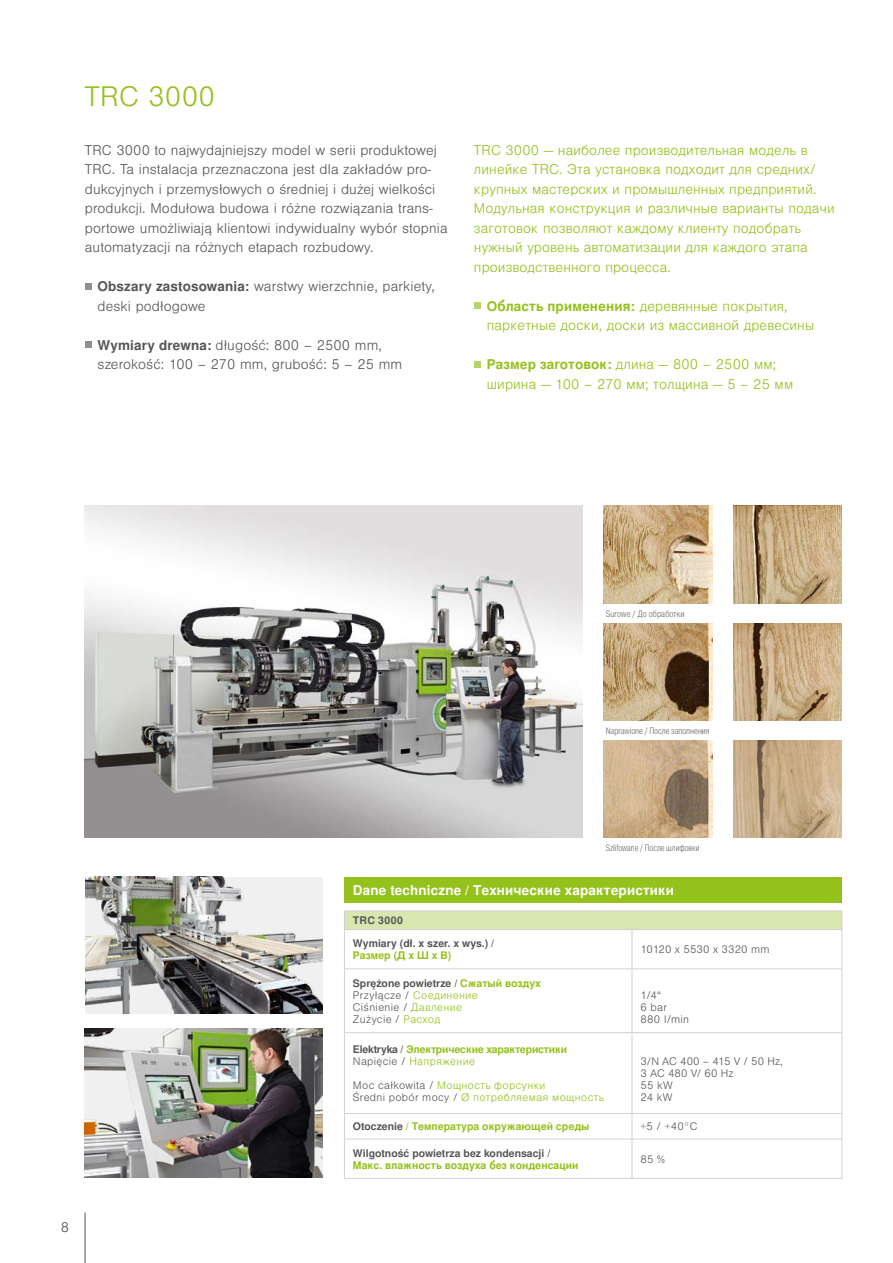
<style>
.page{position:relative;width:893px;height:1263px;background:#fff}
.page>*{position:absolute;margin:0;border:0;box-sizing:border-box;transform-origin:0 0}
.t1{font:300 27px "Nimbus San LOT";letter-spacing:.01em;color:#94c11c}
.t2{font:300 13.5px/19.5px "Nimbus San LOT";letter-spacing:.01em;color:#94c11c}
.t3{font:300 13.5px/19.5px "Nimbus San LOT";letter-spacing:.01em;color:#565656}
.t4{font:700 13.5px "Nimbus San LOT";letter-spacing:.01em;color:#fff}
.t5{font:300 10.5px/12px "Nimbus San LOT";letter-spacing:.03em;color:#565656}
.t6{font:700 10.5px "Nimbus San LOT";color:#94c11c}
.t7{font:300 10.5px/12px "Nimbus San LOT";letter-spacing:.035em;color:#94c11c}
.t8{font:700 10.5px/23px "Nimbus San LOT";color:#565656}
.t9{font:300 10.5px/12px "Nimbus San LOT";letter-spacing:.01em;color:#565656}
.t10{font:700 10.5px/12px "Nimbus San LOT";letter-spacing:-.02em;color:#94c11c}
.t11{font:9px "Nimbus San LOT Lig Con";color:#565656;scale:.96 1}
.t12{font:9px "Nimbus San LOT Lig Con";color:#565656;scale:.94 1}
.t13{font:9px "Nimbus San LOT Lig Con";color:#565656}
.s1{font-weight:700}
.s2{font-weight:700;color:#94c11c}
.s3{color:#94c11c}
.s4{color:#565656}
.s5{font-weight:300;color:#565656}
.s6{font-weight:300}
</style>
<div class="page">
<img style="left:85px;top:506px;width:497px;height:332px">
<img style="left:85px;top:1029px;width:238px;height:149px">
<img style="left:85px;top:877px;width:238px;height:136px">
<img style="left:604px;top:506px;width:108px;height:97px">
<img style="left:604px;top:623px;width:108px;height:98px">
<img style="left:604px;top:740px;width:108px;height:98px">
<img style="left:733px;top:506px;width:109px;height:97px">
<img style="left:733px;top:623px;width:109px;height:98px">
<img style="left:733px;top:740px;width:109px;height:98px">
<hr style="left:85px;top:1212px;width:1px;height:51px;background:#565656">
<div style="left:344px;top:877px;width:498px;height:25px;background:#94c11c"></div>
<div style="left:344px;top:911px;width:498px;height:18px;background:#d8e6b0"></div>
<hr style="left:344px;top:910px;width:288px;height:1px;background:#d1d2d2">
<hr style="left:632px;top:910px;width:210px;height:1px;background:#d1d2d2">
<svg style="left:344px;top:911px;width:1px;height:18px"></svg>
<svg style="left:842px;top:911px;width:1px;height:18px"></svg>
<hr style="left:344px;top:930px;width:1px;height:39px;background:#d1d2d2">
<hr style="left:344px;top:929px;width:288px;height:1px;background:#d1d2d2">
<hr style="left:632px;top:930px;width:1px;height:39px;background:#d1d2d2">
<hr style="left:632px;top:929px;width:210px;height:1px;background:#d1d2d2">
<hr style="left:842px;top:930px;width:1px;height:39px;background:#d1d2d2">
<hr style="left:344px;top:969px;width:1px;height:63px;background:#d1d2d2">
<hr style="left:344px;top:969px;width:288px;height:1px;background:#d1d2d2">
<hr style="left:632px;top:969px;width:1px;height:63px;background:#d1d2d2">
<hr style="left:632px;top:969px;width:210px;height:1px;background:#d1d2d2">
<hr style="left:842px;top:969px;width:1px;height:63px;background:#d1d2d2">
<hr style="left:344px;top:1033px;width:1px;height:80px;background:#d1d2d2">
<hr style="left:344px;top:1032px;width:288px;height:1px;background:#d1d2d2">
<hr style="left:632px;top:1033px;width:1px;height:80px;background:#d1d2d2">
<hr style="left:632px;top:1032px;width:210px;height:1px;background:#d1d2d2">
<hr style="left:842px;top:1033px;width:1px;height:80px;background:#d1d2d2">
<svg style="left:344px;top:1114px;width:1px;height:25px"></svg>
<hr style="left:344px;top:1113px;width:288px;height:1px;background:#d1d2d2">
<svg style="left:632px;top:1114px;width:1px;height:25px"></svg>
<hr style="left:632px;top:1113px;width:210px;height:1px;background:#d1d2d2">
<svg style="left:842px;top:1114px;width:1px;height:25px"></svg>
<hr style="left:344px;top:1139px;width:1px;height:39px;background:#d1d2d2">
<hr style="left:344px;top:1139px;width:288px;height:1px;background:#d1d2d2">
<hr style="left:344px;top:1178px;width:288px;height:1px;background:#d1d2d2">
<hr style="left:632px;top:1139px;width:1px;height:39px;background:#d1d2d2">
<hr style="left:632px;top:1139px;width:210px;height:1px;background:#d1d2d2">
<hr style="left:842px;top:1139px;width:1px;height:39px;background:#d1d2d2">
<hr style="left:632px;top:1178px;width:210px;height:1px;background:#d1d2d2">
<div style="left:474px;top:302px;width:6px;height:7px;background:#b9d36b"></div>
<svg style="left:474px;top:361px;width:6px;height:6px"></svg>
<svg style="left:85px;top:283px;width:6px;height:6px"></svg>
<div style="left:85px;top:341px;width:6px;height:7px;background:#8f908f"></div>
<h1 class="t1" style="left:85px;top:81px;width:132px">TRC 3000</h1>
<p class="t3" style="left:85px;top:140px;width:364px">TRC 3000 to najwydajniejszy model w serii produktowej TRC. Ta instalacja przeznaczona jest dla zakładów pro&shy;dukcyjnych i przemysłowych o średniej i dużej wielkości produkcji. Modułowa budowa i różne rozwiązania trans&shy;portowe umożliwiają klientowi indywidualny wybór stopnia automatyzacji na różnych etapach rozbudowy.</p>
<p class="t3" style="left:98px;top:277px;width:339px"><span class="s1">Obszary zastosowania:</span> warstwy wierzchnie, parkiety, deski podłogowe</p>
<p class="t3" style="left:98px;top:336px;width:306px"><span class="s1">Wymiary drewna:</span> długość: 800 – 2500 mm, szerokość: 100 – 270 mm, grubość: 5 – 25 mm</p>
<p class="t2" style="left:474px;top:140px;width:362px">TRC 3000 — наиболее производительная модель в линейке TRC. Эта установка подходит для средних/ крупных мастерских и промышленных предприятий.<br>Модульная конструкция и различные варианты подачи заготовок позволяют каждому клиенту подобрать нужный уровень автоматизации для каждого этапа производственного процесса.</p>
<p class="t2" style="left:487px;top:297px;width:329px"><span class="s1">Область применения:</span> деревянные покрытия, паркетные доски, доски из массивной древесины</p>
<p class="t2" style="left:487px;top:355px;width:308px"><span class="s1">Размер заготовок:</span> длина — 800 – 2500 мм; ширина — 100 – 270 мм; толщина — 5 – 25 мм</p>
<p class="t3" style="left:61px;top:1218px;width:10px">8</p>
<p class="t13" style="left:606px;top:608px;width:80px">Surowe / До обработки</p>
<p class="t11" style="left:606px;top:725px;width:110px">Naprawione / После заполнения</p>
<p class="t12" style="left:606px;top:842px;width:101px">Szlifowane / После шлифовки</p>
<p class="t4" style="left:353px;top:882px;width:322px">Dane techniczne / Технические характеристики</p>
<p class="t8" style="left:353px;top:909px;width:143px">TRC 3000<br>Wymiary (dł. x szer. x wys.) /</p>
<p class="t6" style="left:353px;top:949px;width:100px">Размер (Д х Ш х В)</p>
<p class="t9" style="left:640px;top:944px;width:130px">10120 x 5530 x 3320 mm</p>
<p class="t5" style="left:353px;top:977px;width:189px"><span class="s1">Sprężone powietrze /</span> <span class="s2">Сжатый воздух<br></span>Przyłącze / <span class="s3">Соединение<br></span>Ciśnienie / <span class="s3">Давление<br></span>Zużycie / <span class="s3">Расход</span></p>
<p class="t10" style="left:353px;top:1044px;width:216px"><span class="s4">Elektryka /</span> Электрические характеристики<br><span class="s5">Napięcie /</span> <span class="s6">Напряжение</span></p>
<p class="t7" style="left:353px;top:1079px;width:252px"><span class="s4">Moc całkowita /</span> Мощность форсунки<br><span class="s4">Średni pobór mocy /</span> Ø потребляемая мощность</p>
<p class="t5" style="left:640px;top:989px;width:50px">1/4“<br>6 bar<br>880 l/min</p>
<p class="t9" style="left:640px;top:1056px;width:144px">3/N AC 400 – 415 V / 50 Hz,<br>3 AC 480 V/ 60 Hz<br>55 kW<br>24 kW</p>
<p class="t6" style="left:353px;top:1120px;width:238px"><span class="s4">Otoczenie</span> / Температура окружающей среды</p>
<p class="t5" style="left:640px;top:1121px;width:58px">+5 / +40°C</p>
<p class="t8" style="left:353px;top:1142px;width:199px">Wilgotność powietrza bez kondensacji /</p>
<p class="t6" style="left:353px;top:1158px;width:227px">Макс. влажность воздуха без конденсации</p>
<p class="t5" style="left:640px;top:1153px;width:26px">85 %</p>
</div>
